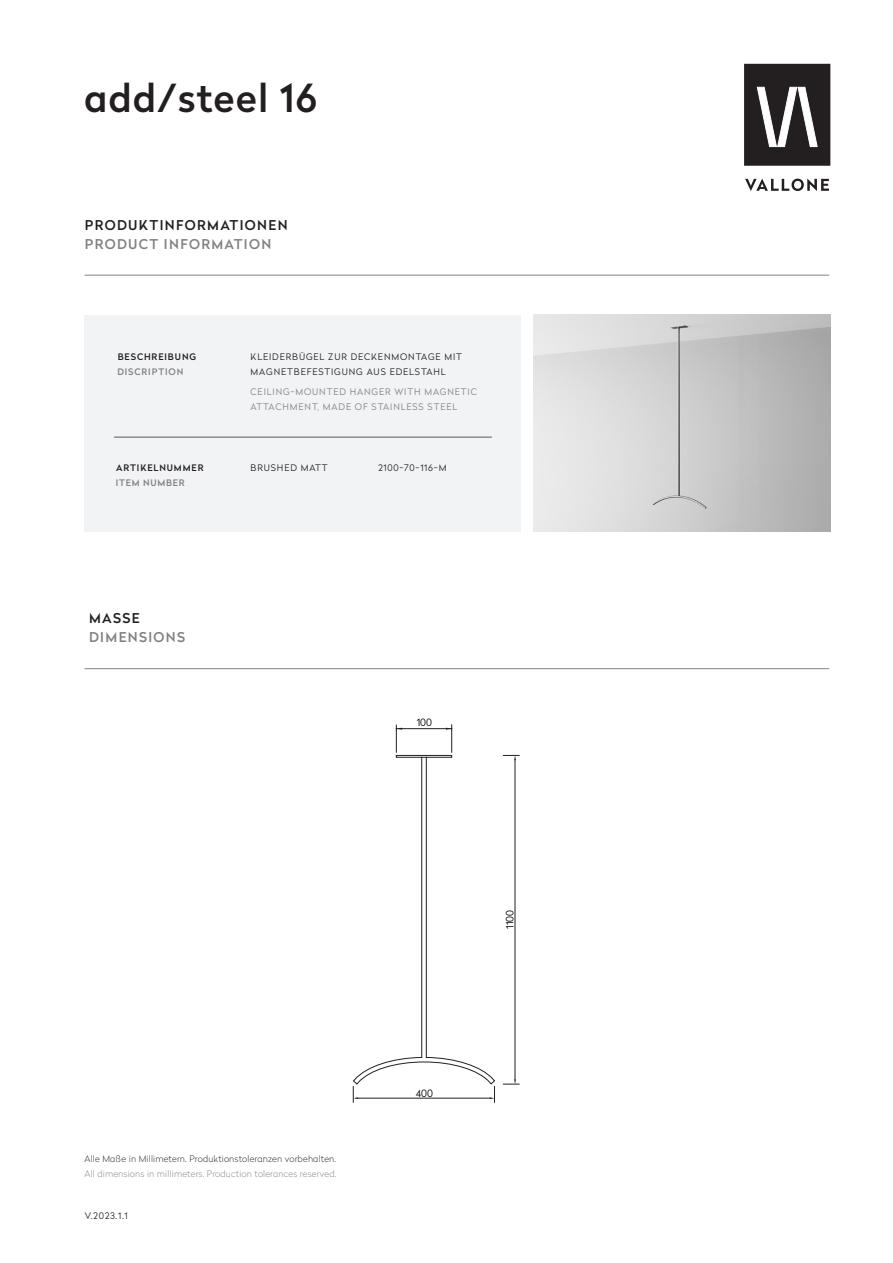
<style>
.page{position:relative;width:893px;height:1263px;background:#fff}
.page>*{position:absolute;margin:0;border:0;box-sizing:border-box;transform-origin:0 0}
.t1{font:500 38.55px "Radikal";letter-spacing:.03em;color:#231f20}
.Überschrift_EN{font:500 13.5px "Radikal";letter-spacing:.1em;color:#808285}
.Überschrift_DE{font:500 13.5px "Radikal";letter-spacing:.1em;color:#231f20}
.t2{font:300 10.05px "Radikal";color:#000001}
.Produktbeschreibung{font:300 9px "Radikal";letter-spacing:.1em;color:#231f20}
.Produktbeschreibung-2{font:300 9px/15px "Radikal";letter-spacing:.1em;color:#808285}
.t3{font:100 9px "Radikal";letter-spacing:.02em;color:#808285}
.t4{font:100 9px "Radikal";letter-spacing:.02em;color:#231f20}
.t5{font:500 9px "Radikal";letter-spacing:.1em;color:#231f20}
.t6{font:500 9px "Radikal";letter-spacing:.09em;color:#808285}
.Produktbeschreibung-3{font:300 9px "Radikal";letter-spacing:.08em;color:#231f20}
</style>
<div class="page">
<svg style="left:745px;top:179px;width:84px;height:12px"></svg>
<div style="left:745px;top:65px;width:84px;height:99px;background:#231f20"></div>
<div style="left:744px;top:64px;width:86px;height:102px;border:3px solid #231f20"></div>
<svg style="left:757px;top:87px;width:61px;height:60px"></svg>
<hr style="left:84px;top:275px;width:745px;height:1px;background:#808285">
<div style="left:84px;top:315px;width:437px;height:217px;background:#f2f3f4"></div>
<hr style="left:114px;top:437px;width:378px;height:1px;background:#57585a">
<img style="left:533px;top:315px;width:297px;height:217px">
<hr style="left:84px;top:668px;width:745px;height:1px;background:#808285">
<svg style="left:353px;top:757px;width:142px;height:327px"></svg>
<hr style="left:396px;top:728px;width:56px;height:1px;background:#231f20">
<svg style="left:396px;top:725px;width:6px;height:27px"></svg>
<svg style="left:446px;top:725px;width:6px;height:27px"></svg>
<hr style="left:358px;top:1098px;width:132px;height:1px;background:#231f20">
<svg style="left:353px;top:1086px;width:5px;height:16px"></svg>
<svg style="left:490px;top:1086px;width:5px;height:16px"></svg>
<hr style="left:515px;top:760px;width:1px;height:319px;background:#231f20">
<svg style="left:503px;top:1079px;width:16px;height:6px"></svg>
<svg style="left:503px;top:755px;width:16px;height:5px"></svg>
<div style="left:396px;top:755px;width:56px;height:2px;border:1px solid #231f20"></div>
<p class="t1" style="left:84px;top:70px;width:234px">add/steel 16</p>
<p class="Überschrift_DE" style="left:85px;top:215px;width:204px">PRODUKTINFORMATIONEN</p>
<p class="Überschrift_EN" style="left:85px;top:235px;width:188px">PRODUCT INFORMATION</p>
<p class="t5" style="left:118px;top:351px;width:80px">BESCHREIBUNG</p>
<p class="t6" style="left:118px;top:366px;width:67px">DISCRIPTION</p>
<p class="t5" style="left:116px;top:461px;width:89px">ARTIKELNUMMER</p>
<p class="t6" style="left:116px;top:476px;width:70px">ITEM NUMBER</p>
<p class="Produktbeschreibung" style="left:251px;top:351px;width:213px">KLEIDERBÜGEL ZUR DECKENMONTAGE MIT</p>
<p class="Produktbeschreibung" style="left:251px;top:366px;width:197px">MAGNETBEFESTIGUNG AUS EDELSTAHL</p>
<p class="Produktbeschreibung-2" style="left:251px;top:384px;width:228px">CEILING-MOUNTED HANGER WITH MAGNETIC<br>ATTACHMENT, MADE OF STAINLESS STEEL</p>
<p class="Produktbeschreibung" style="left:251px;top:461px;width:79px">BRUSHED MATT</p>
<p class="Produktbeschreibung-3" style="left:378px;top:461px;width:70px">2100-70-116-M</p>
<p class="Überschrift_DE" style="left:89px;top:608px;width:52px">MASSE</p>
<p class="Überschrift_EN" style="left:89px;top:628px;width:98px">DIMENSIONS</p>
<p class="t2" style="left:417px;top:715px;width:17px">100</p>
<p class="t4" style="left:84px;top:1152px;width:253px">Alle Maße in Millimetern. Produktionstoleranzen vorbehalten.</p>
<p class="t3" style="left:84px;top:1167px;width:253px">All dimensions in millimeters. Production tolerances reserved.</p>
<p class="Produktbeschreibung" style="left:85px;top:1209px;width:45px">V.2023.1.1</p>
<p class="t2" style="left:416px;top:1086px;width:19px">400</p>
<p class="t2" style="left:503px;top:929px;width:21px;rotate:-90deg">1100</p>
</div>
